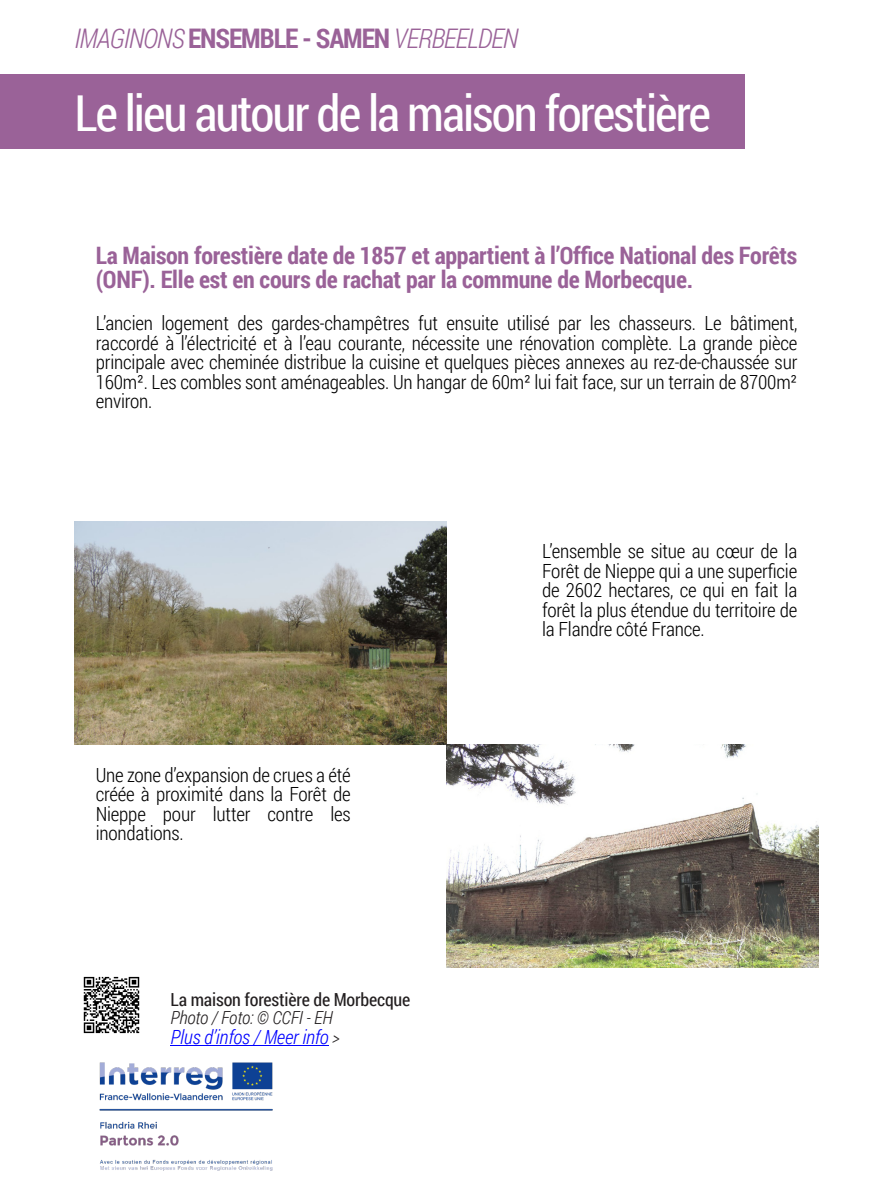
<style>
.page{position:relative;width:893px;height:1191px;background:#fff}
.page>*{position:absolute;margin:0;border:0;box-sizing:border-box;transform-origin:0 0}
.t1{font:49.5px "Roboto Condensed";letter-spacing:-.04em;color:#fff}
.t2{font:italic 300 27px "Roboto Condensed";letter-spacing:-.04em;color:#9a6298}
.t3{font:700 24px/24px "Roboto Condensed";letter-spacing:-.01em;color:#9a6298}
.t4{font:300 19.5px/19.5px "Roboto Condensed";letter-spacing:-.01em;color:#000;text-align:justify}
.t5{font:italic 300 19.5px "Roboto Condensed";letter-spacing:-.01em;color:#00f}
.t6{font:18px "Roboto Condensed";letter-spacing:-.01em;color:#231f20}
.t7{font:italic 300 18px "Roboto Condensed";letter-spacing:-.01em;color:#231f20}
.s1{font-weight:700;font-style:normal}
.s2{font-size:18px;color:#231f20}
</style>
<div class="page">
<img style="left:99px;top:1062px;width:174px;height:109px">
<div style="left:0;top:74px;width:744px;height:75px;background:#9a6298"></div>
<img style="left:74px;top:521px;width:372px;height:223px">
<img style="left:446px;top:744px;width:373px;height:223px">
<hr style="left:171px;top:1045px;width:158px;height:1px;background:#00f">
<img style="left:83px;top:976px;width:57px;height:58px">
<h2 class="t2" style="left:74px;top:19px;width:445px">IMAGINONS <span class="s1">ENSEMBLE - SAMEN</span> VERBEELDEN</h2>
<h1 class="t1" style="left:74px;top:79px;width:638px">Le lieu autour de la maison forestière</h1>
<p class="t3" style="left:96px;top:243px;width:703px">La Maison forestière date de 1857 et appartient à l’Office National des Forêts (ONF). Elle est en cours de rachat par la commune de Morbecque.</p>
<p class="t4" style="left:96px;top:313px;width:703px">L’ancien logement des gardes-champêtres fut ensuite utilisé par les chasseurs. Le bâtiment, raccordé à l’électricité et à l’eau courante, nécessite une rénovation complète. La grande pièce principale avec cheminée distribue la cuisine et quelques pièces annexes au rez-de-chaussée sur 160m². Les combles sont aménageables. Un hangar de 60m² lui fait face, sur un terrain de 8700m² environ.</p>
<p class="t4" style="left:96px;top:764px;width:257px">Une zone d’expansion de crues a été créée à proximité dans la Forêt de Nieppe pour lutter contre les inondations.</p>
<p class="t6" style="left:171px;top:987px;width:241px">La maison forestière de Morbecque</p>
<p class="t7" style="left:171px;top:1005px;width:164px">Photo / Foto: © CCFI - EH</p>
<p class="t5" style="left:171px;top:1023px;width:171px">Plus d’infos / Meer info <span class="s2">&gt;</span></p>
<p class="t4" style="left:542px;top:541px;width:257px">L’ensemble se situe au cœur de la Forêt de Nieppe qui a une superficie de 2602 hectares, ce qui en fait la forêt la plus étendue du territoire de la Flandre côté France.</p>
</div>
